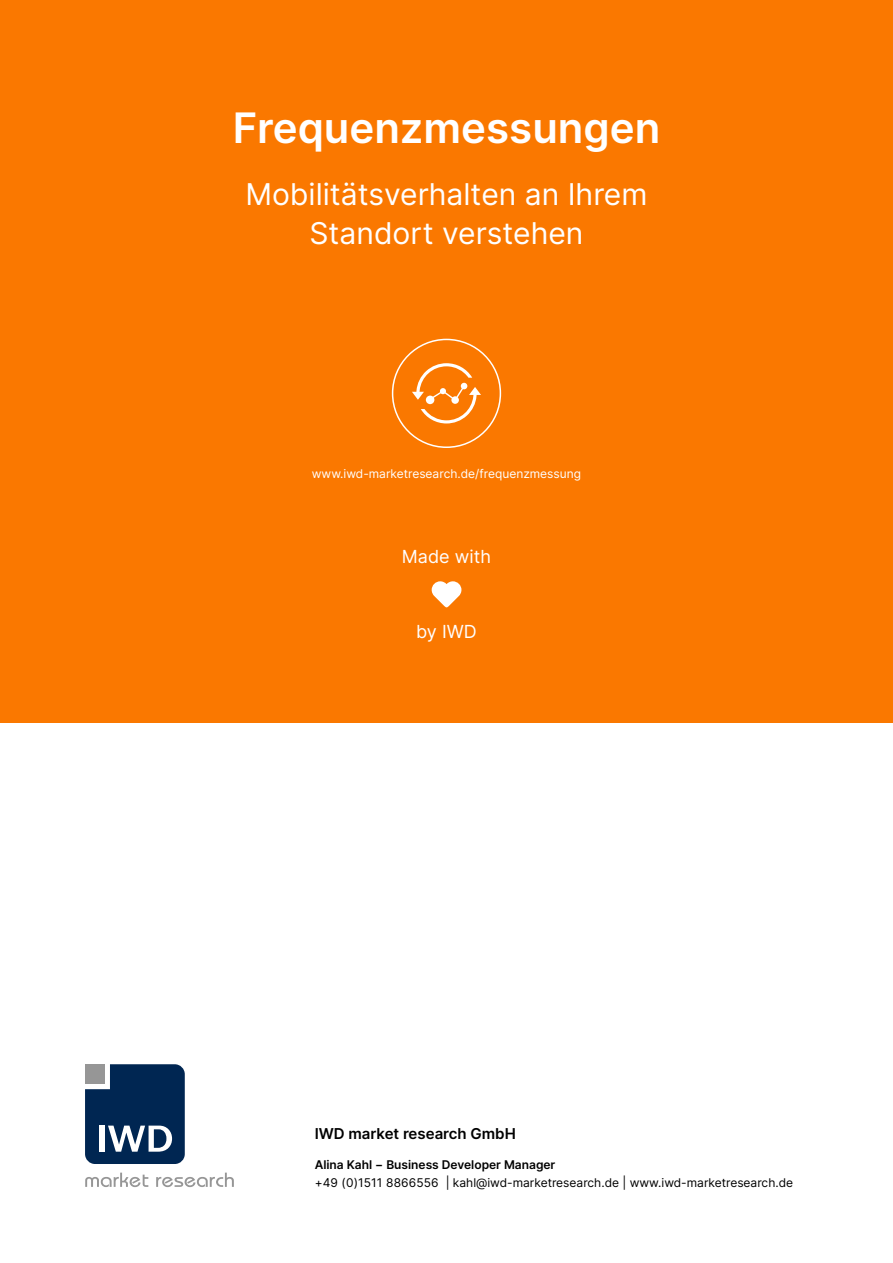
<style>
.page{position:relative;width:893px;height:1263px;background:#fff}
.page>*{position:absolute;margin:0;border:0;box-sizing:border-box;transform-origin:0 0}
.t1{font:600 42px "Inter";color:#fff}
.t2{font:30px/39px "Inter";color:#fff;text-align:center}
.t3{font:18px "Inter";color:#fff}
.t4{font:600 15px "Inter";color:#000}
.t5{font:12px "Inter";color:#000}
.t6{font:12px "Inter";color:#fff}
.t7{font:600 12px "Inter";color:#000}
</style>
<div class="page">
<div style="left:0;top:0;width:893px;height:723px;background:#fa7800"></div>
<svg style="left:85px;top:1172px;width:63px;height:15px"></svg>
<svg style="left:156px;top:1172px;width:78px;height:15px"></svg>
<svg style="left:85px;top:1064px;width:100px;height:100px;background:#27466b"></svg>
<svg style="left:432px;top:581px;width:29px;height:26px"></svg>
<svg style="left:392px;top:339px;width:109px;height:109px"></svg>
<h1 class="t1" style="left:233px;top:97px;width:429px">Frequenzmessungen</h1>
<h2 class="t2" style="left:245px;top:173px;width:404px">Mobilitätsverhalten an Ihrem<br>Standort verstehen</h2>
<p class="t6" style="left:312px;top:465px;width:271px">www.iwd-marketresearch.de/frequenzmessung</p>
<h3 class="t3" style="left:402px;top:543px;width:91px">Made with</h3>
<h3 class="t3" style="left:416px;top:618px;width:62px">by IWD</h3>
<p class="t4" style="left:315px;top:1122px;width:203px">IWD market research GmbH</p>
<p class="t7" style="left:315px;top:1156px;width:242px">Alina Kahl − Business Developer Manager</p>
<p class="t5" style="left:315px;top:1174px;width:480px">+49 (0)1511 8866556 | kahl@iwd-marketresearch.de | www.iwd-marketresearch.de</p>
</div>
